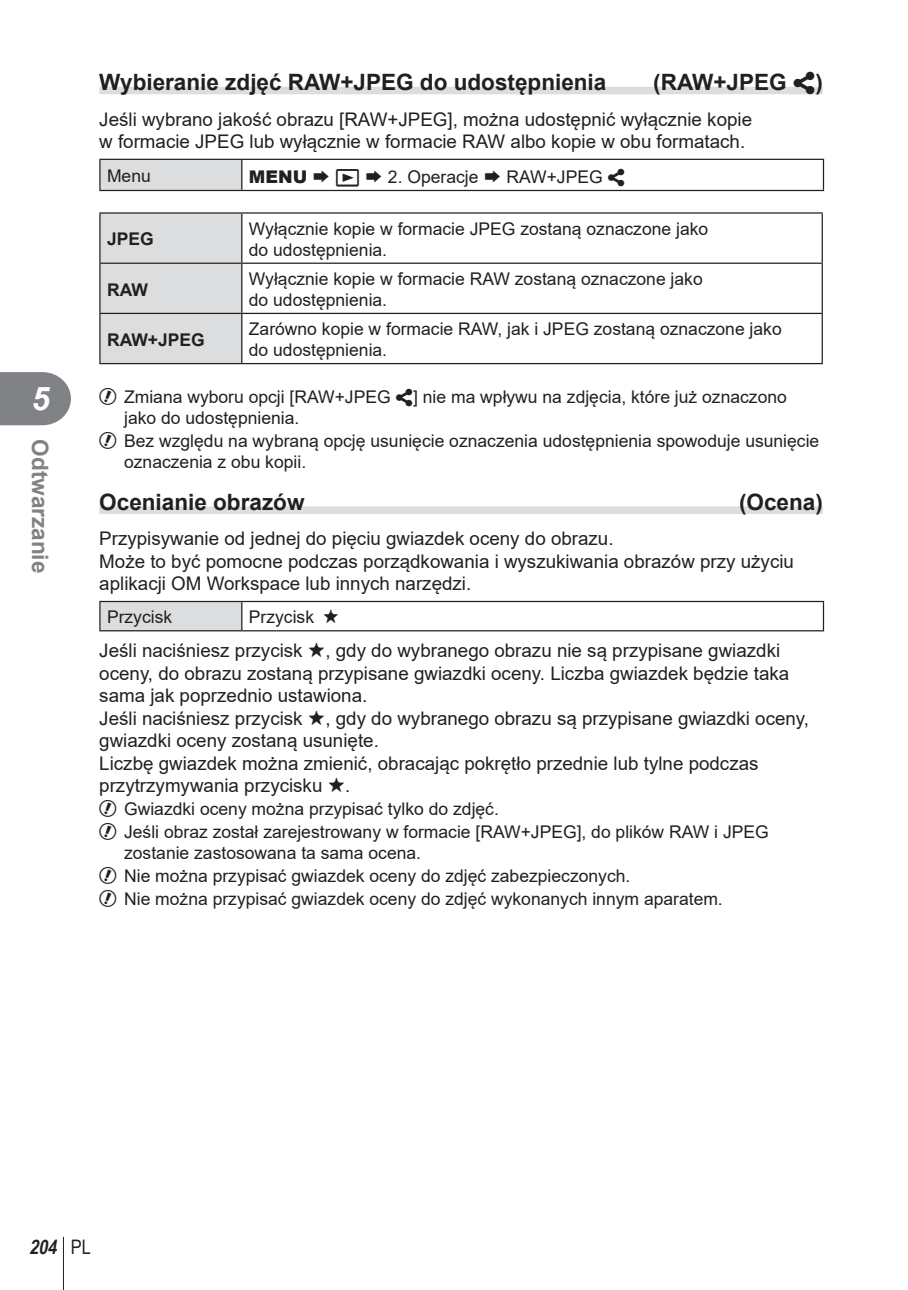
<style>
.page{position:relative;width:908px;height:1290px;background:#fff}
.page>*{position:absolute;margin:0;border:0;box-sizing:border-box;transform-origin:0 0}
.t1{font:italic 700 32.5px "Arial";color:#fff}
.t2{font:700 22.5px "Arial";color:#231f20}
.t3{font:700 22.5px "Arial";color:#808285}
.t4{font:italic 700 20px "Arial Narrow";color:#231f20}
.t5{font:18.75px/22.5px "Arial";color:#231f20}
.t6{font:17.5px/21px "Arial";color:#231f20}
.t7{font:700 17.5px "Arial";color:#231f20}
.s1{font-family:"Olympus";font-weight:400}
.s2{font-weight:900}
.s3{font-family:"Olympus 7"}
.s4{font-family:"Olympus 1"}
.s5{font-family:"Olympus"}
.s6{font-family:"olympus 15"}
.s7{font-family:"Olymp 16"}
.s8{font-weight:400;font-style:normal}
</style>
<div class="page">
<hr style="left:63px;top:1237px;width:1px;height:53px;background:#231f20">
<svg style="left:0;top:372px;width:71px;height:53px;background:#8b8c8f"></svg>
<div style="left:99px;top:87px;width:723px;height:7px;background:#dcdddf"></div>
<div style="left:99px;top:506px;width:723px;height:8px;background:#dcdddf"></div>
<div style="left:100px;top:159px;width:142px;height:31px;background:#dcdddf"></div>
<hr style="left:99px;top:190px;width:143px;height:1px;background:#231f20">
<hr style="left:242px;top:190px;width:581px;height:1px;background:#231f20">
<hr style="left:99px;top:159px;width:143px;height:1px;background:#231f20">
<hr style="left:99px;top:160px;width:1px;height:30px;background:#231f20">
<hr style="left:242px;top:159px;width:581px;height:1px;background:#231f20">
<hr style="left:241px;top:160px;width:1px;height:30px;background:#231f20">
<hr style="left:822px;top:160px;width:1px;height:30px;background:#231f20">
<div style="left:100px;top:214px;width:141px;height:149px;background:#dcdddf"></div>
<hr style="left:99px;top:263px;width:143px;height:1px;background:#231f20">
<hr style="left:99px;top:313px;width:143px;height:1px;background:#231f20">
<hr style="left:99px;top:363px;width:143px;height:1px;background:#231f20">
<hr style="left:242px;top:363px;width:580px;height:1px;background:#231f20">
<hr style="left:242px;top:263px;width:580px;height:1px;background:#231f20">
<hr style="left:242px;top:313px;width:580px;height:1px;background:#231f20">
<hr style="left:99px;top:212px;width:143px;height:2px;background:#231f20">
<hr style="left:99px;top:214px;width:1px;height:49px;background:#231f20">
<hr style="left:99px;top:264px;width:1px;height:49px;background:#231f20">
<hr style="left:99px;top:314px;width:1px;height:49px;background:#231f20">
<hr style="left:242px;top:212px;width:580px;height:2px;background:#231f20">
<hr style="left:241px;top:214px;width:1px;height:49px;background:#231f20">
<hr style="left:821px;top:214px;width:1px;height:49px;background:#231f20">
<hr style="left:241px;top:264px;width:1px;height:49px;background:#231f20">
<hr style="left:821px;top:264px;width:1px;height:49px;background:#231f20">
<hr style="left:241px;top:314px;width:1px;height:49px;background:#231f20">
<hr style="left:821px;top:314px;width:1px;height:49px;background:#231f20">
<div style="left:100px;top:601px;width:142px;height:30px;background:#dcdddf"></div>
<hr style="left:99px;top:630px;width:143px;height:1px;background:#231f20">
<hr style="left:242px;top:630px;width:581px;height:1px;background:#231f20">
<hr style="left:99px;top:601px;width:143px;height:1px;background:#231f20">
<svg style="left:99px;top:602px;width:1px;height:28px"></svg>
<hr style="left:242px;top:601px;width:581px;height:1px;background:#231f20">
<svg style="left:241px;top:602px;width:1px;height:28px"></svg>
<svg style="left:822px;top:602px;width:1px;height:28px"></svg>
<h1 class="t1" style="left:32px;top:377px;width:20px">5</h1>
<p class="t3" style="left:56px;top:439px;width:135px;rotate:90deg">Odtwarzanie</p>
<p class="t2" style="left:99px;top:67px;width:508px">Wybieranie zdjęć RAW+JPEG do udostępnienia</p>
<p class="t2" style="left:653px;top:67px;width:171px">(RAW+JPEG <span class="s1">h</span>)</p>
<p class="t5" style="left:99px;top:108px;width:654px">Jeśli wybrano jakość obrazu [RAW+JPEG], można udostępnić wyłącznie kopie w formacie JPEG lub wyłącznie w formacie RAW albo kopie w obu formatach.</p>
<p class="t6" style="left:107px;top:165px;width:45px">Menu</p>
<p class="t6" style="left:249px;top:166px;width:377px"><span class="s2">MENU</span> <span class="s3">N</span> <span class="s4">q</span> <span class="s3">N</span> 2. Operacje <span class="s3">N</span> RAW+JPEG <span class="s5">h</span></p>
<p class="t7" style="left:107px;top:227px;width:48px">JPEG</p>
<p class="t6" style="left:249px;top:218px;width:460px">Wyłącznie kopie w formacie JPEG zostaną oznaczone jako do udostępnienia.</p>
<p class="t7" style="left:107px;top:277px;width:42px">RAW</p>
<p class="t6" style="left:249px;top:268px;width:455px">Wyłącznie kopie w formacie RAW zostaną oznaczone jako do udostępnienia.</p>
<p class="t7" style="left:107px;top:327px;width:99px">RAW+JPEG</p>
<p class="t6" style="left:249px;top:318px;width:534px">Zarówno kopie w formacie RAW, jak i JPEG zostaną oznaczone jako do udostępnienia.</p>
<p class="t6" style="left:124px;top:386px;width:664px;text-indent:-25px"><span class="s6">#</span> Zmiana wyboru opcji [RAW+JPEG <span class="s5">h</span>] nie ma wpływu na zdjęcia, które już oznaczono jako do udostępnienia.</p>
<p class="t6" style="left:124px;top:430px;width:696px;text-indent:-25px"><span class="s6">#</span> Bez względu na wybraną opcję usunięcie oznaczenia udostępnienia spowoduje usunięcie oznaczenia z obu kopii.</p>
<p class="t2" style="left:99px;top:486px;width:207px">Ocenianie obrazów</p>
<p class="t2" style="left:738px;top:486px;width:85px">(Ocena)</p>
<p class="t5" style="left:99px;top:527px;width:695px">Przypisywanie od jednej do pięciu gwiazdek oceny do obrazu.<br>Może to być pomocne podczas porządkowania i wyszukiwania obrazów przy użyciu aplikacji OM Workspace lub innych narzędzi.</p>
<p class="t6" style="left:107px;top:607px;width:67px">Przycisk</p>
<p class="t6" style="left:249px;top:607px;width:92px">Przycisk <span class="s7">f</span></p>
<p class="t5" style="left:99px;top:639px;width:711px">Jeśli naciśniesz przycisk <span class="s7">f</span>, gdy do wybranego obrazu nie są przypisane gwiazdki oceny, do obrazu zostaną przypisane gwiazdki oceny. Liczba gwiazdek będzie taka sama jak poprzednio ustawiona.<br>Jeśli naciśniesz przycisk <span class="s7">f</span>, gdy do wybranego obrazu są przypisane gwiazdki oceny, gwiazdki oceny zostaną usunięte.<br>Liczbę gwiazdek można zmienić, obracając pokrętło przednie lub tylne podczas przytrzymywania przycisku <span class="s7">f</span>.</p>
<p class="t6" style="left:99px;top:797px;width:670px;line-height:23px"><span class="s6">#</span> Gwiazdki oceny można przypisać tylko do zdjęć.<br><span class="s6">#</span> Jeśli obraz został zarejestrowany w formacie [RAW+JPEG], do plików RAW i JPEG</p>
<p class="t6" style="left:99px;top:841px;width:624px;line-height:23px;text-indent:25px">zostanie zastosowana ta sama ocena.<br><span class="s6">#</span> Nie można przypisać gwiazdek oceny do zdjęć zabezpieczonych.<br><span class="s6">#</span> Nie można przypisać gwiazdek oceny do zdjęć wykonanych innym aparatem.</p>
<p class="t4" style="left:29px;top:1232px;width:63px">204 <span class="s8">PL</span></p>
</div>
